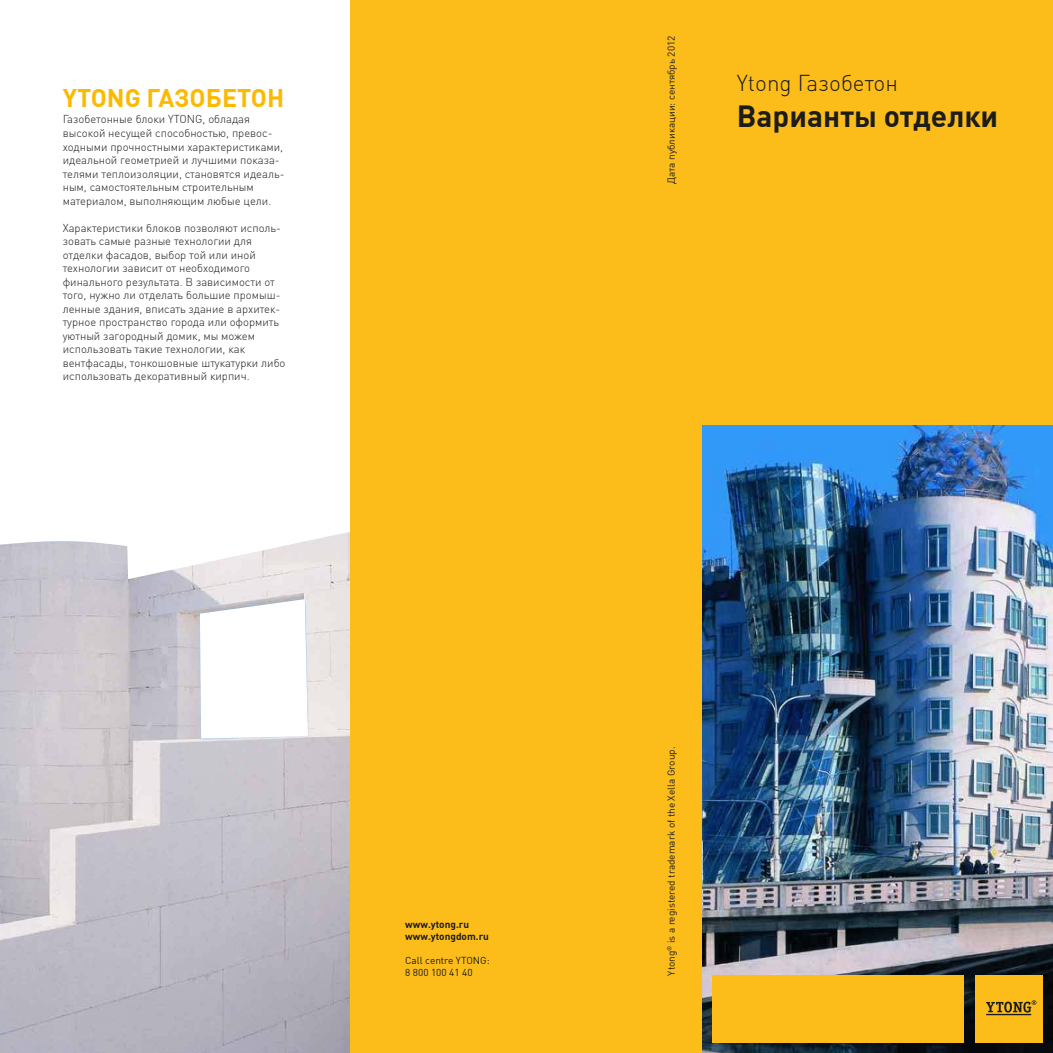
<style>
.page{position:relative;width:1053px;height:1053px;background:#fff}
.page>*{position:absolute;margin:0;border:0;box-sizing:border-box;transform-origin:0 0}
.t1{font:700 30px "DIN Cyr";color:#1c1c1b}
.t2{font:700 25px "DIN Cyr";color:#fbb900}
.t3{font:300 22.5px "DIN Cyr";color:#1c1c1b}
.t4{font:300 11.25px/13.5px "DIN Cyr";color:#1c1c1b}
.t5{font:10px/12px "DIN Cyr";color:#1c1c1b}
.t6{font:700 10px/12px "DIN Cyr";color:#1c1c1b}
</style>
<div class="page">
<div style="left:702px;top:0;width:350px;height:425px;background:#fcbd1b"></div>
<img style="left:702px;top:425px;width:350px;height:627px">
<img style="left:0;top:532px;width:351px;height:520px">
<svg style="left:200px;top:599px;width:108px;height:139px"></svg>
<div style="left:974px;top:974px;width:68px;height:68px;background:#fcbd1b"></div>
<div style="left:712px;top:974px;width:252px;height:68px;background:#fcbd1b"></div>
<hr style="left:985px;top:1013px;width:46px;height:2px;background:#1c1c1b">
<svg style="left:986px;top:1000px;width:50px;height:12px"></svg>
<div style="left:351px;top:0;width:351px;height:1052px;background:#fcbd1b"></div>
<h2 class="t2" style="left:63px;top:83px;width:223px">YTONG ГАЗОБЕТОН</h2>
<p class="t4" style="left:63px;top:113px;width:223px">Газобетонные блоки YTONG, обладая высокой несущей способностью, превос&shy;ходными прочностными характеристиками, идеальной геометрией и лучшими показа&shy;телями теплоизоляции, становятся идеаль&shy;ным, самостоятельным строительным материалом, выполняющим любые цели.</p>
<p class="t4" style="left:63px;top:221px;width:224px">Характеристики блоков позволяют исполь&shy;зовать самые разные технологии для отделки фасадов, выбор той или иной технологии зависит от необходимого финального результата. В зависимости от того, нужно ли отделать большие промыш&shy;ленные здания, вписать здание в архитек&shy;турное пространство города или оформить уютный загородный домик, мы можем использовать такие технологии, как вентфасады, тонкошовные штукатурки либо использовать декоративный кирпич.</p>
<p class="t6" style="left:405px;top:917px;width:85px">www.ytong.ru www.ytongdom.ru</p>
<p class="t5" style="left:405px;top:953px;width:86px">Call centre YTONG:<br>8 800 100 41 40</p>
<p class="t5" style="left:665px;top:184px;width:150px;rotate:-90deg">Дата публикации: сентябрь 2012</p>
<h3 class="t3" style="left:736px;top:70px;width:163px">Ytong Газобетон</h3>
<h1 class="t1" style="left:736px;top:99px;width:263px">Варианты отделки</h1>
<p class="t5" style="left:665px;top:975px;width:230px;rotate:-90deg">Ytong<sup>®</sup> is a registered trademark of the Xella Group.</p>
</div>
